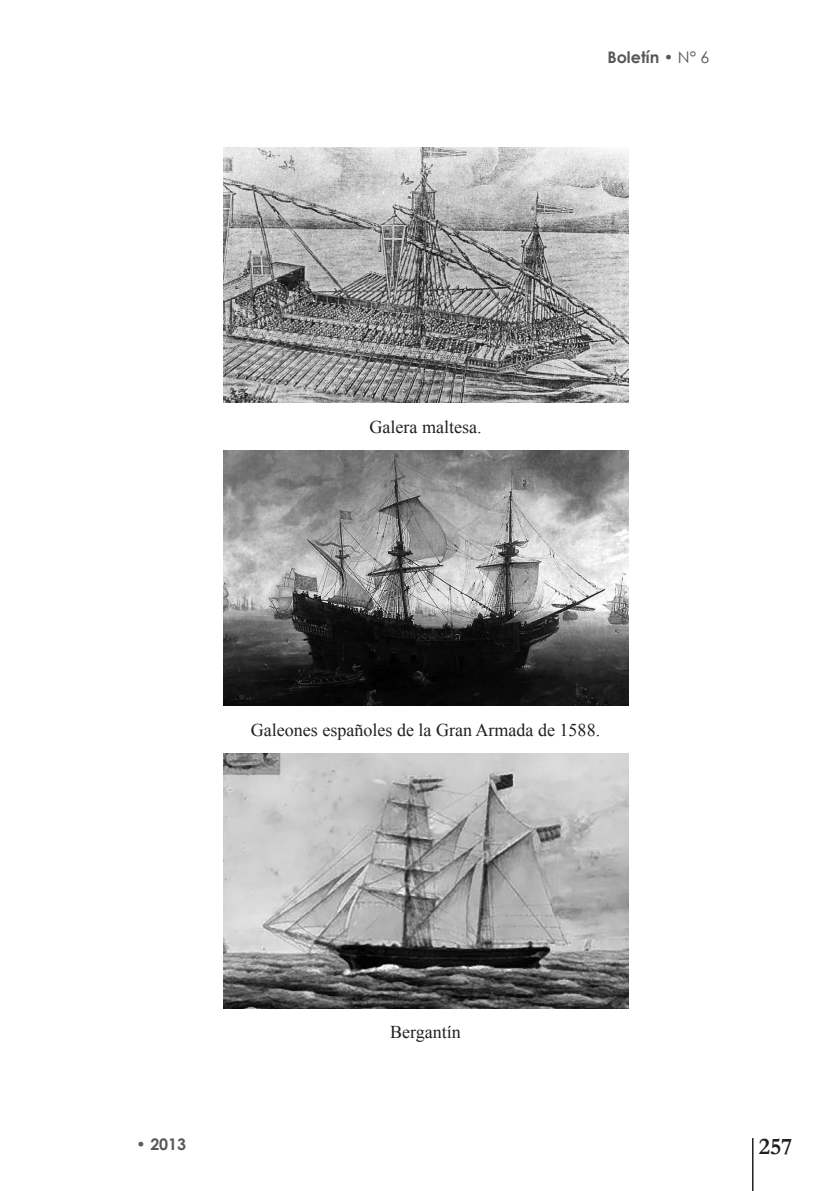
<style>
.page{position:relative;width:840px;height:1191px;background:#fff}
.page>*{position:absolute;margin:0;border:0;box-sizing:border-box;transform-origin:0 0}
.t1{font:700 24px "Garamond";color:#231f20}
.nota-pie{font:18px "Times New Roman";color:#231f20}
.t2{font:700 16px "Century Gothic";color:#57585a}
.s1{font-weight:400}
</style>
<div class="page">
<hr style="left:751px;top:1138px;width:2px;height:53px;background:#231f20">
<img style="left:223px;top:147px;width:404px;height:256px">
<img style="left:223px;top:450px;width:404px;height:255px">
<img style="left:223px;top:753px;width:404px;height:255px">
<p class="t2" style="left:607px;top:45px;width:103px">Boletín <span class="s1">• N° 6</span></p>
<p class="nota-pie" style="left:369px;top:414px;width:113px">Galera maltesa.</p>
<p class="nota-pie" style="left:251px;top:717px;width:350px">Galeones españoles de la Gran Armada de 1588.</p>
<p class="t2" style="left:136px;top:1132px;width:51px"><span class="s1">•</span> 2013</p>
<p class="nota-pie" style="left:390px;top:1020px;width:72px">Bergantín</p>
<h1 class="t1" style="left:758px;top:1131px;width:35px">257</h1>
</div>
